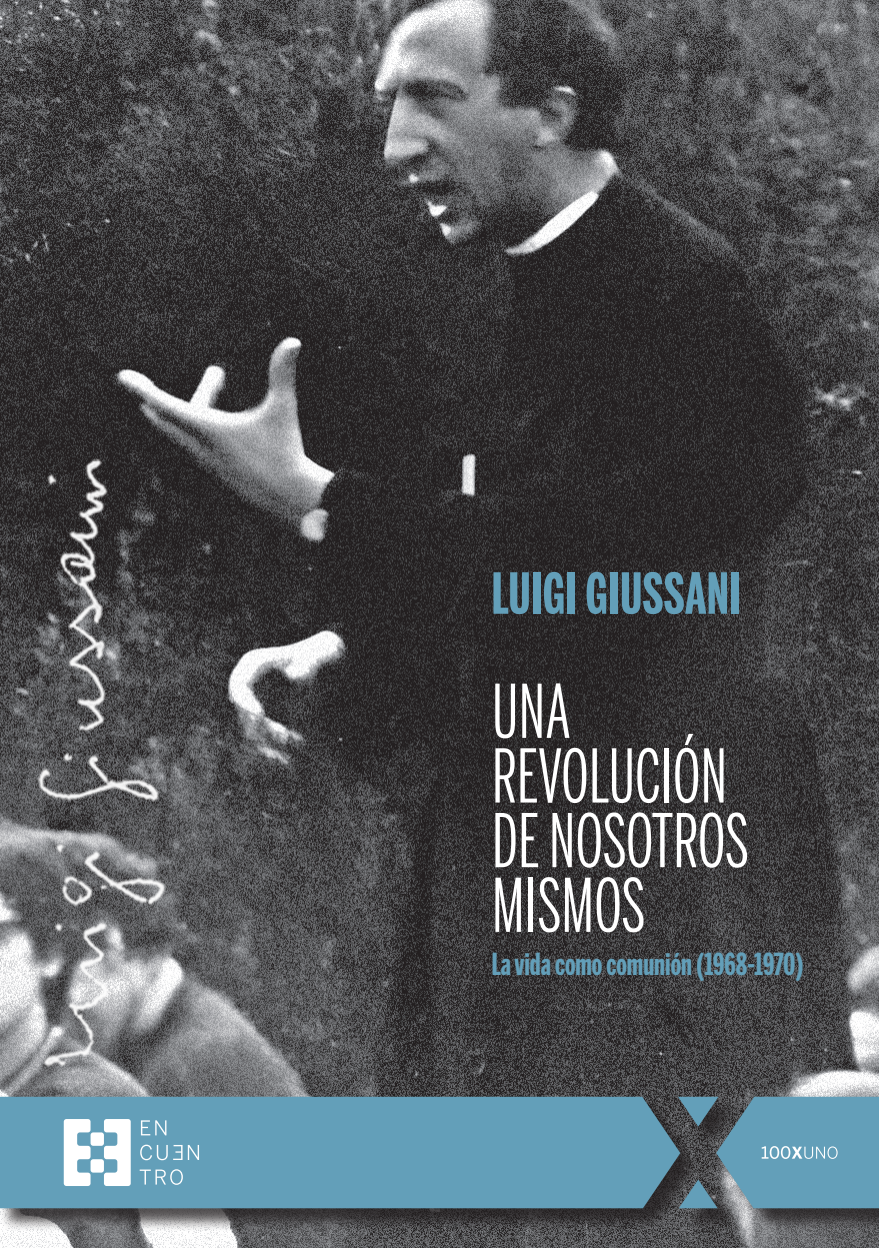
<style>
.page{position:relative;width:879px;height:1248px;background:#fff}
.page>*{position:absolute;margin:0;border:0;box-sizing:border-box;transform-origin:0 0}
.t1{font:73.2px/64.6px "Benton Sans Extra Comp";color:#fff}
.t2{font:700 56px "Benton Sans Extra Comp";letter-spacing:.01em;color:#639fb9}
.t3{font:700 30.2px "Benton Sans Extra Comp";color:#639fb9}
</style>
<div class="page">
<img style="left:0;top:0;width:879px;height:1247px">
<img style="left:28px;top:434px;width:153px;height:633px">
<div style="left:0;top:1097px;width:879px;height:133px;background:#231f20;opacity:.77"></div>
<svg style="left:0;top:1096px;width:879px;height:112px;background:#6198b0"></svg>
<div style="left:91px;top:1159px;width:13px;height:13px;background:#fff;border-radius:3px"></div>
<svg style="left:64px;top:1118px;width:27px;height:67px"></svg>
<div style="left:91px;top:1132px;width:13px;height:13px;background:#fff;border-radius:3px"></div>
<svg style="left:104px;top:1118px;width:27px;height:67px"></svg>
<svg style="left:141px;top:1120px;width:25px;height:15px"></svg>
<svg style="left:188px;top:1144px;width:11px;height:15px"></svg>
<svg style="left:140px;top:1169px;width:43px;height:15px"></svg>
<svg style="left:140px;top:1144px;width:42px;height:16px"></svg>
<svg style="left:761px;top:1145px;width:76px;height:13px"></svg>
<p class="t2" style="left:492px;top:561px;width:251px">LUIGI GIUSSANI</p>
<p class="t1" style="left:492px;top:678px;width:259px">UNA<br>REVOLUCIÓN<br>DE NOSOTROS<br>MISMOS</p>
<p class="t3" style="left:492px;top:947px;width:313px">La vida como comunión (1968-1970)</p>
</div>
